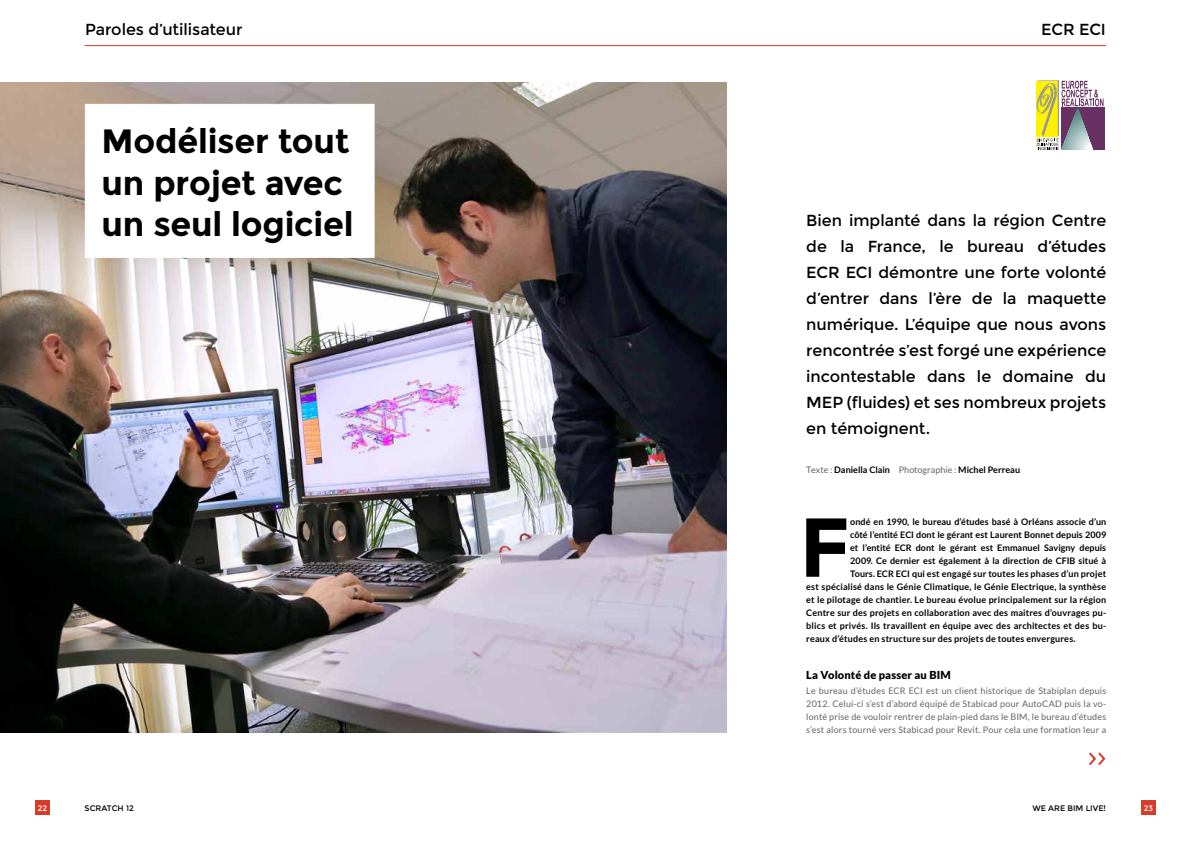
<style>
.page{position:relative;width:1191px;height:842px;background:#fff}
.page>*{position:absolute;margin:0;border:0;box-sizing:border-box;transform-origin:0 0}
.t1{font:700 83.4px "Montserrat";color:#000}
.t2{font:700 33.7px/41.1px "Montserrat";letter-spacing:-.005em;color:#000}
.t3{font:16px/26px "Montserrat";letter-spacing:-.005em;color:#000;text-align:justify}
.t4{font:900 11px "Lato";letter-spacing:.015em;color:#000}
.t5{font:700 9px "Lato";letter-spacing:.015em;color:#000}
.t6{font:9px/13px "Lato";letter-spacing:.015em;color:#636466;text-align:justify}
.t7{font:8px "Montserrat";color:#000}
.t8{font:8px "Montserrat";color:#fff}
.s1{font-weight:400;color:#636466}
</style>
<div class="page">
<div style="left:1141px;top:800px;width:14px;height:15px;background:#d93b2b"></div>
<img style="left:0;top:83px;width:726px;height:650px">
<hr style="left:85px;top:45px;width:1021px;height:1px;background:#d93b2b">
<div style="left:35px;top:800px;width:15px;height:15px;background:#d93b2b"></div>
<div style="left:85px;top:104px;width:289px;height:153px;background:#fff"></div>
<svg style="left:1089px;top:752px;width:17px;height:13px"></svg>
<div style="left:1061px;top:107px;width:43px;height:43px;background:#693163"></div>
<svg style="left:1036px;top:80px;width:67px;height:70px"></svg>
<h3 class="t3" style="left:85px;top:17px;width:159px">Paroles d’utilisateur</h3>
<h2 class="t2" style="left:102px;top:121px;width:253px">Modéliser tout un projet avec un seul logiciel</h2>
<p class="t8" style="left:38px;top:803px;width:11px">22</p>
<p class="t7" style="left:85px;top:803px;width:51px">SCRATCH 12</p>
<h3 class="t3" style="left:1041px;top:17px;width:66px">ECR ECI</h3>
<p class="t3" style="left:806px;top:207px;width:301px">Bien implanté dans la région Centre de la France, le bureau d’études ECR ECI démontre une forte volonté d’entrer dans l’ère de la maquette numérique. L’équipe que nous avons rencontrée s’est forgé une expérience incontestable dans le domaine du MEP (fluides) et ses nombreux projets en témoignent.</p>
<p class="t5" style="left:806px;top:464px;width:215px"><span class="s1">Texte :</span> Daniella Clain <span class="s1">Photographie :</span> Michel Perreau</p>
<h1 class="t1" style="left:799px;top:498px;width:53px">F</h1>
<p class="t5" style="left:850px;top:516px;width:258px">ondé en 1990, le bureau d’études basé à Orléans associe d’un</p>
<p class="t5" style="left:850px;top:529px;width:258px">côté l’entité ECI dont le gérant est Laurent Bonnet depuis 2009</p>
<p class="t5" style="left:850px;top:542px;width:257px">et l’entité ECR dont le gérant est Emmanuel Savigny depuis</p>
<p class="t5" style="left:850px;top:555px;width:258px">2009. Ce dernier est également à la direction de CFIB situé à</p>
<p class="t5" style="left:850px;top:568px;width:257px">Tours. ECR ECI qui est engagé sur toutes les phases d’un projet</p>
<p class="t5" style="left:806px;top:581px;width:301px">est spécialisé dans le Génie Climatique, le Génie Electrique, la synthèse</p>
<p class="t5" style="left:806px;top:594px;width:301px">et le pilotage de chantier. Le bureau évolue principalement sur la région</p>
<p class="t5" style="left:806px;top:607px;width:301px">Centre sur des projets en collaboration avec des maitres d’ouvrages pu-</p>
<p class="t5" style="left:806px;top:620px;width:301px">blics et privés. Ils travaillent en équipe avec des architectes et des bu-</p>
<p class="t5" style="left:806px;top:633px;width:271px">reaux d’études en structure sur des projets de toutes envergures.</p>
<p class="t4" style="left:806px;top:668px;width:146px">La Volonté de passer au BIM</p>
<p class="t6" style="left:806px;top:684px;width:301px">Le bureau d’études ECR ECI est un client historique de Stabiplan depuis 2012. Celui-ci s’est d’abord équipé de Stabicad pour AutoCAD puis la vo&shy;lonté prise de vouloir rentrer de plain-pied dans le BIM, le bureau d’études s’est alors tourné vers Stabicad pour Revit. Pour cela une formation leur a</p>
<p class="t7" style="left:1032px;top:803px;width:75px">WE ARE BIM LIVE!</p>
<p class="t8" style="left:1143px;top:803px;width:11px">23</p>
</div>
